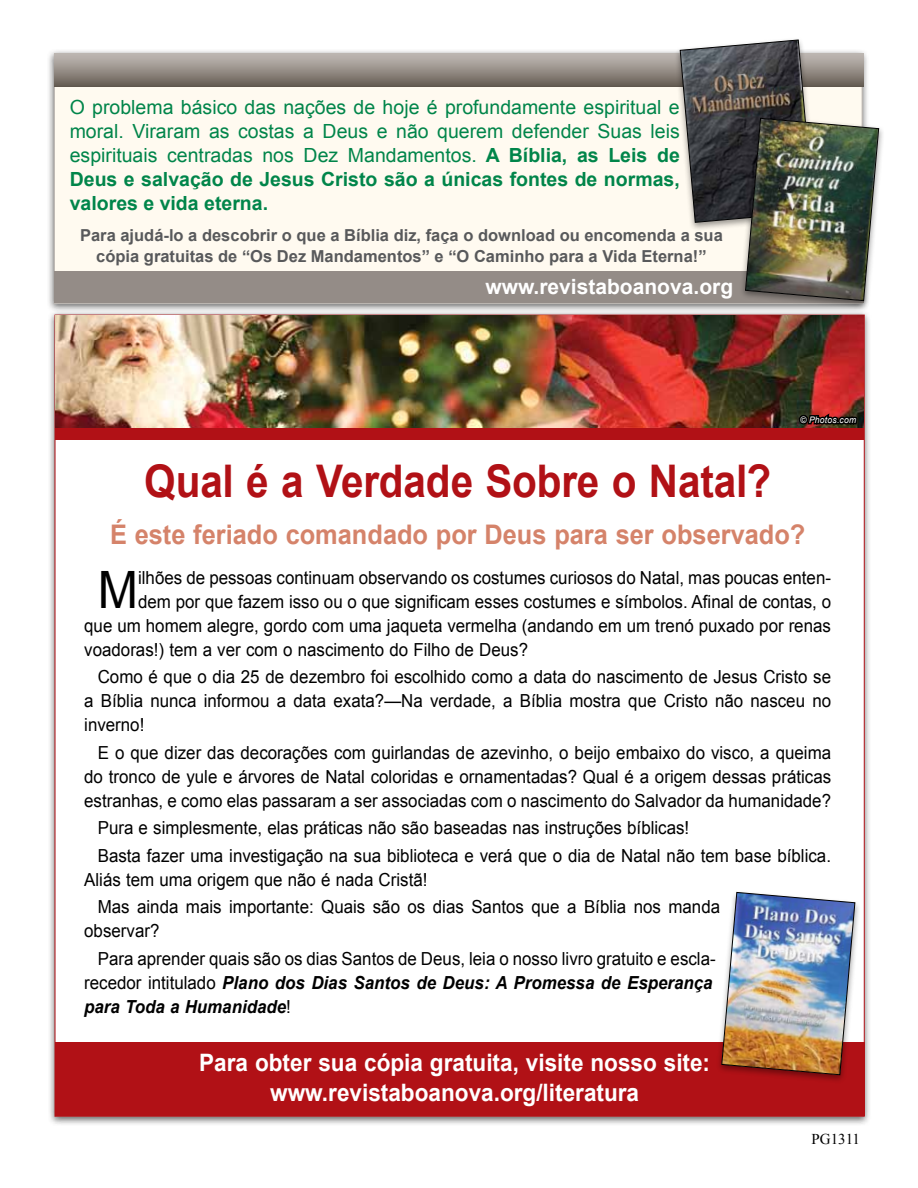
<style>
.page{position:relative;width:918px;height:1188px;background:#fff}
.page>*{position:absolute;margin:0;border:0;box-sizing:border-box;transform-origin:0 0}
.t1{font:51.6px "Arial";color:#000;scale:.94 1}
.t2{font:700 45px "Arial";letter-spacing:-.005em;color:#b11116;scale:.9 1}
.t3{font:700 27px "Arial";color:#d5836a;scale:.94 1}
.t4{font:700 24px/30px "Arial";color:#fff;text-align:center;scale:.94 1}
.t5{font:700 21px "Arial";color:#fff}
.t6{font:19.5px/24px "Arial";color:#00854a;text-align:justify}
.t7{font:18px/24px "Arial";color:#000;scale:.94 1}
.t8{font:italic 700 18px/24px "Arial";color:#000;scale:.94 1}
.t9{font:700 16.5px/21px "Arial";color:#58595b;text-align:center}
.t10{font:15px "Times New Roman";color:#000}
.t11{font:italic 9px "Arial";letter-spacing:.025em;color:#fff;scale:.95 1}
.s1{font-weight:700}
.s2{font-weight:400;font-style:normal}
</style>
<div class="page">
<div style="left:47px;top:49px;width:822px;height:264px;background:#000;opacity:.6"></div>
<div style="left:54px;top:54px;width:808px;height:250px;background:#fffaf0;border:1px solid #bcb6b1"></div>
<svg style="left:55px;top:54px;width:619px;height:33px;background:#938b84"></svg>
<div style="left:54px;top:271px;width:810px;height:32px;background:#948c87"></div>
<div style="left:674px;top:37px;width:146px;height:195px;background:#000;opacity:.4"></div>
<div style="left:740px;top:116px;width:145px;height:194px;background:#000;opacity:.4"></div>
<img style="left:680px;top:39px;width:199px;height:262px">
<div style="left:48px;top:310px;width:824px;height:816px;background:#000;opacity:.6"></div>
<div style="left:55px;top:315px;width:810px;height:802px;background:#fff;border:1px solid #b11116"></div>
<img style="left:56px;top:316px;width:808px;height:112px">
<div style="left:55px;top:1043px;width:810px;height:73px;background:#b11116"></div>
<div style="left:716px;top:890px;width:145px;height:194px;background:#000;opacity:.4"></div>
<img style="left:721px;top:892px;width:135px;height:183px">
<div style="left:56px;top:428px;width:808px;height:12px;background:#b11116"></div>
<svg style="left:797px;top:389px;width:62px;height:39px;background:#772720"></svg>
<p class="t6" style="left:70px;top:96px;width:612px">O problema básico das nações de hoje é profundamente espiritual e moral. Viraram as costas a Deus e não querem defender Suas leis espirituais centradas nos Dez Mandamentos. <span class="s1">A Bíblia, as Leis de Deus e salvação de Jesus Cristo são a únicas fontes de normas, valores e vida eterna.</span></p>
<p class="t9" style="left:80px;top:225px;width:644px">Para ajudá-lo a descobrir o que a Bíblia diz, faça o download ou encomenda a sua cópia gratuitas de “Os Dez Mandamentos” e “O Caminho para a Vida Eterna!”</p>
<p class="t5" style="left:485px;top:272px;width:249px">www.revistaboanova.org</p>
<p class="t11" style="left:800px;top:414px;width:61px">© Photos.com</p>
<h2 class="t2" style="left:144px;top:451px;width:698px">Qual é a Verdade Sobre o Natal?</h2>
<h3 class="t3" style="left:110px;top:516px;width:741px">É este feriado comandado por Deus para ser observado?</h3>
<h1 class="t1" style="left:98px;top:556px;width:44px">M</h1>
<p class="t7" style="left:138px;top:566px;width:739px">ilhões de pessoas continuam observando os costumes curiosos do Natal, mas poucas enten-</p>
<p class="t7" style="left:138px;top:590px;width:739px">dem por que fazem isso ou o que significam esses costumes e símbolos. Afinal de contas, o</p>
<p class="t7" style="left:84px;top:614px;width:796px">que um homem alegre, gordo com uma jaqueta vermelha (andando em um trenó puxado por renas</p>
<p class="t7" style="left:84px;top:638px;width:474px">voadoras!) tem a ver com o nascimento do Filho de Deus?</p>
<p class="t7" style="left:84px;top:665px;width:796px;text-align:justify;text-indent:14px">Como é que o dia 25 de dezembro foi escolhido como a data do nascimento de Jesus Cristo se a Bíblia nunca informou a data exata?—Na verdade, a Bíblia mostra que Cristo não nasceu no inverno!</p>
<p class="t7" style="left:84px;top:741px;width:796px;text-align:justify;text-indent:14px">E o que dizer das decorações com guirlandas de azevinho, o beijo embaixo do visco, a queima do tronco de yule e árvores de Natal coloridas e ornamentadas? Qual é a origem dessas práticas estranhas, e como elas passaram a ser associadas com o nascimento do Salvador da humanidade?</p>
<p class="t7" style="left:98px;top:814px;width:782px;line-height:27.5px">Pura e simplesmente, elas práticas não são baseadas nas instruções bíblicas!<br>Basta fazer uma investigação na sua biblioteca e verá que o dia de Natal não tem base bíblica.</p>
<p class="t7" style="left:98px;top:866px;width:664px;line-height:27.5px;text-indent:-14px">Aliás tem uma origem que não é nada Cristã!<br>Mas ainda mais importante: Quais são os dias Santos que a Bíblia nos manda</p>
<p class="t7" style="left:98px;top:917px;width:659px;line-height:27.5px;text-indent:-14px">observar?<br>Para aprender quais são os dias Santos de Deus, leia o nosso livro gratuito e escla-</p>
<p class="t8" style="left:84px;top:971px;width:670px"><span class="s2">recedor intitulado</span> Plano dos Dias Santos de Deus: A Promessa de Esperança para Toda a Humanidade<span class="s2">!</span></p>
<h3 class="t4" style="left:199px;top:1048px;width:545px">Para obter sua cópia gratuita, visite nosso site: www.revistaboanova.org/literatura</h3>
<p class="t10" style="left:812px;top:1129px;width:50px">PG1311</p>
</div>
